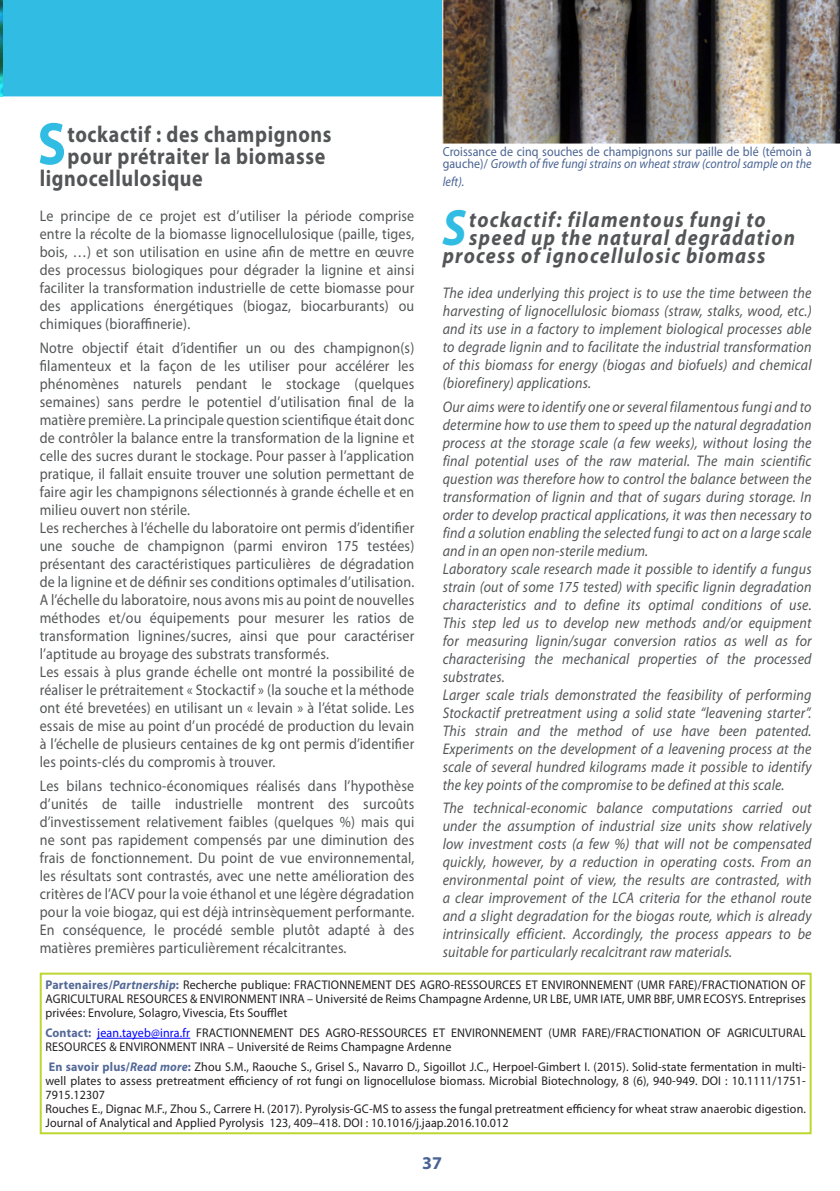
<style>
.page{position:relative;width:840px;height:1191px;background:#fff}
.page>*{position:absolute;margin:0;border:0;box-sizing:border-box;transform-origin:0 0}
.t1{font:700 60.6px "Myriad Pro";color:#31bce3;scale:.87 1}
.t2{font:italic 700 51.4px "Myriad Pro";color:#31bce3;scale:.91 1}
.t3{font:700 23px "Myriad Pro";letter-spacing:.03em;color:#545557;scale:.87 1}
.t4{font:italic 700 22px "Myriad Pro";letter-spacing:.06em;color:#545557;scale:.91 1}
.t5{font:700 18px "Myriad Pro";color:#4a6493}
.t6{font:15.4px/18px "Myriad Pro";letter-spacing:.015em;color:#545557;text-align:justify;scale:.91 1}
.t7{font:italic 15.4px/18px "Myriad Pro";letter-spacing:.015em;color:#545557;text-align:justify;scale:.91 1}
.t8{font:13.2px/12px "Myriad Pro";letter-spacing:.005em;color:#4a6493;scale:.91 1}
.t9{font:italic 13.2px "Myriad Pro";color:#4a6493;scale:.91 1}
.t10{font:12.6px/14px "Myriad Pro";letter-spacing:.015em;color:#231f20;text-align:justify;scale:.95 1}
.s1{font-style:italic}
.s2{font-weight:700;color:#546997}
.s3{font-weight:700;font-style:italic;color:#546997}
.s4{color:#00f}
</style>
<div class="page">
<div style="left:40px;top:972px;width:771px;height:162px;border:2px solid #bed630"></div>
<hr style="left:97px;top:1037px;width:93px;height:1px;background:#00f">
<div style="left:1px;top:1px;width:837px;height:94px;background:#31bce3"></div>
<div style="left:0;top:0;width:839px;height:96px;border:2px solid #31bce3"></div>
<img style="left:442px;top:0;width:397px;height:143px">
<img style="left:0;top:0;width:2px;height:96px">
<p class="t1" style="left:38px;top:110px;width:34px">S</p>
<p class="t3" style="left:68px;top:122px;width:305px">tockactif : des champignons</p>
<p class="t8" style="left:442px;top:146px;width:406px">Croissance de cinq souches de champignons sur paille de blé (témoin à gauche)/ <span class="s1">Growth of five fungi strains on wheat straw (control sample on the</span></p>
<p class="t9" style="left:442px;top:175px;width:25px">left).</p>
<p class="t2" style="left:442px;top:199px;width:28px">S</p>
<p class="t4" style="left:469px;top:207px;width:327px">tockactif: filamentous fungi to</p>
<p class="t3" style="left:68px;top:144px;width:297px">pour prétraiter la biomasse</p>
<p class="t3" style="left:40px;top:166px;width:189px">lignocellulosique</p>
<p class="t6" style="left:40px;top:207px;width:413px">Le principe de ce projet est d’utiliser la période comprise entre la récolte de la biomasse lignocellulosique (paille, tiges, bois, …) et son utilisation en usine afin de mettre en œuvre des processus biologiques pour dégrader la lignine et ainsi faciliter la transformation industrielle de cette biomasse pour des applications énergétiques (biogaz, biocarburants) ou chimiques (bioraffinerie).</p>
<p class="t6" style="left:40px;top:339px;width:413px">Notre objectif était d’identifier un ou des champignon(s) filamenteux et la façon de les utiliser pour accélérer les phénomènes naturels pendant le stockage (quelques semaines) sans perdre le potentiel d’utilisation final de la matière première. La principale question scientifique était donc de contrôler la balance entre la transformation de la lignine et celle des sucres durant le stockage. Pour passer à l’application pratique, il fallait ensuite trouver une solution permettant de faire agir les champignons sélectionnés à grande échelle et en milieu ouvert non stérile.</p>
<p class="t6" style="left:40px;top:519px;width:413px">Les recherches à l’échelle du laboratoire ont permis d’identifier une souche de champignon (parmi environ 175 testées) présentant des caractéristiques particulières de dégradation de la lignine et de définir ses conditions optimales d’utilisation.<br>A l’échelle du laboratoire, nous avons mis au point de nouvelles méthodes et/ou équipements pour mesurer les ratios de transformation lignines/sucres, ainsi que pour caractériser l’aptitude au broyage des substrats transformés.</p>
<p class="t6" style="left:40px;top:663px;width:413px">Les essais à plus grande échelle ont montré la possibilité de réaliser le prétraitement « Stockactif » (la souche et la méthode ont été brevetées) en utilisant un « levain » à l’état solide. Les essais de mise au point d’un procédé de production du levain à l’échelle de plusieurs centaines de kg ont permis d’identifier les points-clés du compromis à trouver.</p>
<p class="t6" style="left:40px;top:777px;width:413px">Les bilans technico-économiques réalisés dans l’hypothèse d’unités de taille industrielle montrent des surcoûts d’investissement relativement faibles (quelques %) mais qui ne sont pas rapidement compensés par une diminution des frais de fonctionnement. Du point de vue environnemental, les résultats sont contrastés, avec une nette amélioration des critères de l’ACV pour la voie éthanol et une légère dégradation pour la voie biogaz, qui est déjà intrinsèquement performante.<br>En conséquence, le procédé semble plutôt adapté à des matières premières particulièrement récalcitrantes.</p>
<p class="t10" style="left:45px;top:978px;width:801px"><span class="s2">Partenaires/</span><span class="s3">Partnership</span><span class="s2">:</span> Recherche publique: FRACTIONNEMENT DES AGRO-RESSOURCES ET ENVIRONNEMENT (UMR FARE)/FRACTIONATION OF AGRICULTURAL RESOURCES &amp; ENVIRONMENT INRA – Université de Reims Champagne Ardenne, UR LBE, UMR IATE, UMR BBF, UMR ECOSYS. Entreprises privées: Envolure, Solagro, Vivescia, Ets Soufflet</p>
<p class="t10" style="left:45px;top:1026px;width:801px"><span class="s2">Contact:</span> <span class="s4">jean.tayeb@inra.fr</span> FRACTIONNEMENT DES AGRO-RESSOURCES ET ENVIRONNEMENT (UMR FARE)/FRACTIONATION OF AGRICULTURAL<br>RESOURCES &amp; ENVIRONMENT INRA – Université de Reims Champagne Ardenne</p>
<p class="t10" style="left:45px;top:1059px;width:801px"><span class="s2">En savoir plus/</span><span class="s3">Read more</span><span class="s2">:</span> Zhou S.M., Raouche S., Grisel S., Navarro D., Sigoillot J.C., Herpoel-Gimbert I. (2015). Solid-state fermentation in multi&shy;well plates to assess pretreatment efficiency of rot fungi on lignocellulose biomass. Microbial Biotechnology, 8 (6), 940-949. DOI : 10.1111/1751- 7915.12307</p>
<p class="t10" style="left:45px;top:1101px;width:801px">Rouches E., Dignac M.F., Zhou S., Carrere H. (2017). Pyrolysis-GC-MS to assess the fungal pretreatment efficiency for wheat straw anaerobic digestion.<br>Journal of Analytical and Applied Pyrolysis 123, 409–418. DOI : 10.1016/j.jaap.2016.10.012</p>
<p class="t4" style="left:469px;top:225px;width:359px">speed up the natural degradation</p>
<p class="t4" style="left:442px;top:243px;width:356px">process of ignocellulosic biomass</p>
<p class="t7" style="left:442px;top:284px;width:406px">The idea underlying this project is to use the time between the harvesting of lignocellulosic biomass (straw, stalks, wood, etc.) and its use in a factory to implement biological processes able to degrade lignin and to facilitate the industrial transformation of this biomass for energy (biogas and biofuels) and chemical (biorefinery) applications.</p>
<p class="t7" style="left:442px;top:398px;width:407px">Our aims were to identify one or several filamentous fungi and to determine how to use them to speed up the natural degradation process at the storage scale (a few weeks), without losing the final potential uses of the raw material. The main scientific question was therefore how to control the balance between the transformation of lignin and that of sugars during storage. In order to develop practical applications, it was then necessary to find a solution enabling the selected fungi to act on a large scale and in an open non-sterile medium.</p>
<p class="t7" style="left:442px;top:560px;width:406px">Laboratory scale research made it possible to identify a fungus strain (out of some 175 tested) with specific lignin degradation characteristics and to define its optimal conditions of use.<br>This step led us to develop new methods and/or equipment for measuring lignin/sugar conversion ratios as well as for characterising the mechanical properties of the processed substrates.</p>
<p class="t7" style="left:442px;top:686px;width:406px">Larger scale trials demonstrated the feasibility of performing Stockactif pretreatment using a solid state “leavening starter”.<br>This strain and the method of use have been patented.<br>Experiments on the development of a leavening process at the scale of several hundred kilograms made it possible to identify the key points of the compromise to be defined at this scale.</p>
<p class="t7" style="left:442px;top:799px;width:406px">The technical-economic balance computations carried out under the assumption of industrial size units show relatively low investment costs (a few %) that will not be compensated quickly, however, by a reduction in operating costs. From an environmental point of view, the results are contrasted, with a clear improvement of the LCA criteria for the ethanol route and a slight degradation for the biogas route, which is already intrinsically efficient. Accordingly, the process appears to be suitable for particularly recalcitrant raw materials.</p>
<p class="t5" style="left:422px;top:1153px;width:21px">37</p>
</div>
